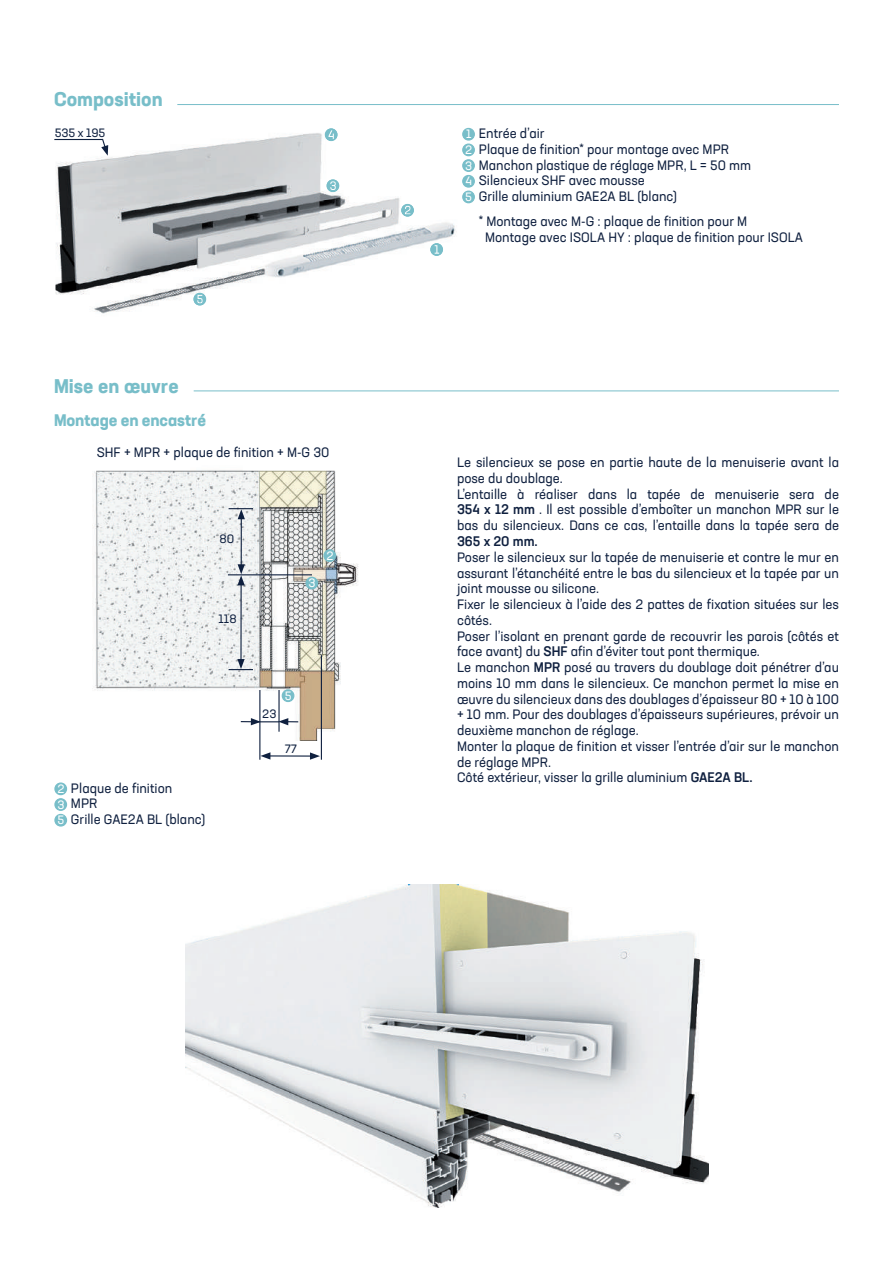
<style>
.page{position:relative;width:893px;height:1263px;background:#fff}
.page>*{position:absolute;margin:0;border:0;box-sizing:border-box;transform-origin:0 0}
.t1{font:700 19.5px "Neusa Next Pro";color:#78bec9}
.t2{font:700 16.5px "Neusa Next Pro";letter-spacing:-.005em;color:#78bec9}
.t3{font:13.5px/15.8px "Neusa Next Pro";color:#0f203f}
.t4{font:500 13.5px "Neusa Next Pro";color:#0f203f}
.t5{font:12px "Neusa Next Pro";color:#0f203f}
.t6{font:12px/15.8px "Neusa Next Pro";color:#fff;text-align:justify}
.s1{font-weight:500}
</style>
<div class="page">
<hr style="left:194px;top:390px;width:645px;height:1px;background:#78bec9">
<div style="left:463px;top:128px;width:11px;height:12px;background:#78bec9;border-radius:50%"></div>
<div style="left:462px;top:128px;width:13px;height:13px;border:1px solid #78bec9;border-radius:50%"></div>
<div style="left:463px;top:144px;width:11px;height:12px;background:#78bec9;border-radius:50%"></div>
<div style="left:462px;top:144px;width:13px;height:12px;border:1px solid #78bec9;border-radius:50%"></div>
<div style="left:463px;top:160px;width:11px;height:11px;background:#78bec9;border-radius:50%"></div>
<div style="left:462px;top:159px;width:13px;height:13px;border:1px solid #78bec9;border-radius:50%"></div>
<div style="left:463px;top:175px;width:11px;height:12px;background:#78bec9;border-radius:50%"></div>
<div style="left:462px;top:175px;width:13px;height:13px;border:1px solid #78bec9;border-radius:50%"></div>
<div style="left:463px;top:191px;width:11px;height:12px;background:#78bec9;border-radius:50%"></div>
<div style="left:462px;top:191px;width:13px;height:12px;border:1px solid #78bec9;border-radius:50%"></div>
<img style="left:56px;top:133px;width:401px;height:181px">
<svg style="left:430px;top:243px;width:13px;height:13px"></svg>
<svg style="left:401px;top:204px;width:13px;height:13px"></svg>
<svg style="left:326px;top:179px;width:13px;height:13px"></svg>
<svg style="left:325px;top:128px;width:13px;height:13px"></svg>
<svg style="left:193px;top:293px;width:13px;height:13px"></svg>
<hr style="left:177px;top:104px;width:662px;height:1px;background:#78bec9">
<img style="left:92px;top:470px;width:266px;height:270px">
<hr style="left:240px;top:583px;width:2px;height:78px;background:#0f203f">
<hr style="left:268px;top:755px;width:44px;height:2px;background:#0f203f">
<svg style="left:310px;top:752px;width:10px;height:8px"></svg>
<svg style="left:260px;top:752px;width:10px;height:8px"></svg>
<hr style="left:228px;top:574px;width:84px;height:1px;background:#0f203f">
<svg style="left:229px;top:659px;width:24px;height:11px"></svg>
<hr style="left:259px;top:690px;width:1px;height:70px;background:#0f203f">
<hr style="left:278px;top:690px;width:2px;height:42px;background:#0f203f">
<hr style="left:321px;top:655px;width:1px;height:105px;background:#0f203f">
<svg style="left:241px;top:718px;width:57px;height:7px"></svg>
<hr style="left:241px;top:517px;width:1px;height:50px;background:#0f203f">
<svg style="left:229px;top:508px;width:24px;height:11px"></svg>
<svg style="left:237px;top:564px;width:8px;height:21px"></svg>
<div style="left:55px;top:783px;width:12px;height:12px;background:#78bec9;border-radius:50%"></div>
<div style="left:54px;top:782px;width:13px;height:13px;border:1px solid #78bec9;border-radius:50%"></div>
<div style="left:324px;top:550px;width:12px;height:11px;background:#78bec9;border-radius:50%"></div>
<div style="left:323px;top:549px;width:13px;height:13px;border:1px solid #78bec9;border-radius:50%"></div>
<div style="left:55px;top:799px;width:12px;height:11px;background:#78bec9;border-radius:50%"></div>
<div style="left:54px;top:798px;width:13px;height:13px;border:1px solid #78bec9;border-radius:50%"></div>
<div style="left:306px;top:577px;width:12px;height:12px;background:#78bec9;border-radius:50%"></div>
<div style="left:305px;top:577px;width:13px;height:12px;border:1px solid #78bec9;border-radius:50%"></div>
<div style="left:55px;top:814px;width:12px;height:12px;background:#78bec9;border-radius:50%"></div>
<div style="left:54px;top:814px;width:13px;height:12px;border:1px solid #78bec9;border-radius:50%"></div>
<div style="left:282px;top:690px;width:12px;height:11px;background:#78bec9;border-radius:50%"></div>
<div style="left:282px;top:689px;width:12px;height:13px;border:1px solid #78bec9;border-radius:50%"></div>
<svg style="left:101px;top:138px;width:7px;height:18px"></svg>
<hr style="left:54px;top:139px;width:48px;height:1px;background:#0f203f">
<img style="left:186px;top:885px;width:523px;height:323px">
<h1 class="t1" style="left:54px;top:87px;width:110px">Composition</h1>
<p class="t5" style="left:55px;top:126px;width:52px">535 x 195</p>
<h1 class="t1" style="left:54px;top:373px;width:126px">Mise en œuvre</h1>
<p class="t2" style="left:54px;top:410px;width:154px">Montage en encastré</p>
<p class="t3" style="left:97px;top:444px;width:234px">SHF + MPR + plaque de finition + M-G 30</p>
<p class="t5" style="left:220px;top:532px;width:16px">80</p>
<p class="t5" style="left:219px;top:611px;width:20px">118</p>
<p class="t6" style="left:308px;top:575px;width:9px">3</p>
<p class="t6" style="left:326px;top:547px;width:9px">2</p>
<p class="t3" style="left:71px;top:780px;width:136px">Plaque de finition<br>MPR<br>Grille GAE2A BL (blanc)</p>
<p class="t6" style="left:57px;top:781px;width:9px">2</p>
<p class="t6" style="left:57px;top:796px;width:9px">3</p>
<p class="t6" style="left:57px;top:812px;width:8px">5</p>
<p class="t5" style="left:262px;top:707px;width:16px">23</p>
<p class="t6" style="left:285px;top:688px;width:8px">5</p>
<p class="t5" style="left:285px;top:742px;width:14px">77</p>
<p class="t6" style="left:465px;top:126px;width:9px">1<br>2<br>3<br>4<br>5</p>
<p class="t3" style="left:479px;top:125px;width:274px">Entrée d’air<br>Plaque de finition* pour montage avec MPR<br>Manchon plastique de réglage MPR, L = 50 mm<br>Silencieux SHF avec mousse<br>Grille aluminium GAE2A BL (blanc)</p>
<p class="t3" style="left:485px;top:213px;width:319px;text-indent:-6px">* Montage avec M-G : plaque de finition pour M<br>Montage avec ISOLA HY : plaque de finition pour ISOLA</p>
<p class="t3" style="left:457px;top:454px;width:383px">Le silencieux se pose en partie haute de la menuiserie avant la pose du doublage.<br>L’entaille à réaliser dans la tapée de menuiserie sera de <span class="s1">354 x 12 mm</span> . Il est possible d’emboîter un manchon MPR sur le bas du silencieux. Dans ce cas, l’entaille dans la tapée sera de</p>
<p class="t4" style="left:457px;top:533px;width:82px">365 x 20 mm.</p>
<p class="t3" style="left:457px;top:549px;width:383px">Poser le silencieux sur la tapée de menuiserie et contre le mur en assurant l’étanchéité entre le bas du silencieux et la tapée par un joint mousse ou silicone.<br>Fixer le silencieux à l’aide des 2 pattes de fixation situées sur les côtés.<br>Poser l’isolant en prenant garde de recouvrir les parois (côtés et face avant) du <span class="s1">SHF</span> afin d’éviter tout pont thermique.<br>Le manchon <span class="s1">MPR</span> posé au travers du doublage doit pénétrer d’au moins 10 mm dans le silencieux. Ce manchon permet la mise en œuvre du silencieux dans des doublages d’épaisseur 80 + 10 à 100 + 10 mm. Pour des doublages d’épaisseurs supérieures, prévoir un deuxième manchon de réglage.<br>Monter la plaque de finition et visser l’entrée d’air sur le manchon de réglage MPR.<br>Côté extérieur, visser la grille aluminium <span class="s1">GAE2A BL.</span></p>
</div>
